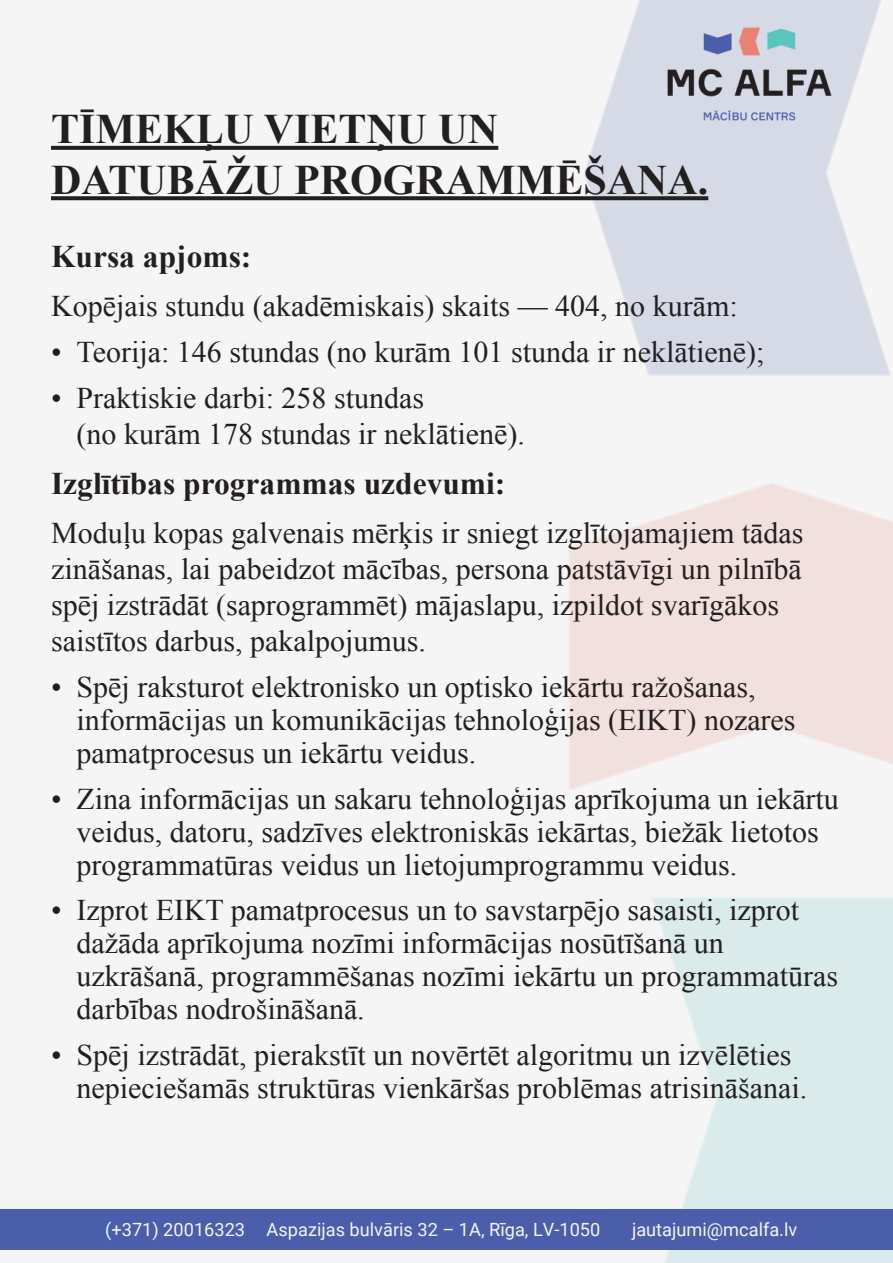
<style>
.page{position:relative;width:893px;height:1263px;background:#f5f5f5}
.page>*{position:absolute;margin:0;border:0;box-sizing:border-box;transform-origin:0 0}
.t1{font:700 42px/50.4px "Times New Roman";color:#231f20}
.t2{font:700 31.5px "Times New Roman";color:#231f20}
.t3{font:30px/33px "Times New Roman";color:#231f20}
.t4{font:18.15px "Roboto";color:#f5f5f5}
</style>
<div class="page">
<img style="left:568px;top:0;width:325px;height:1263px">
<div style="left:0;top:1210px;width:893px;height:40px;background:#4a5eab"></div>
<img style="left:657px;top:17px;width:185px;height:114px">
<svg style="left:51px;top:146px;width:447px;height:4px;background:#2b2728"></svg>
<svg style="left:51px;top:196px;width:657px;height:4px;background:#2f2b2c"></svg>
<h1 class="t1" style="left:51px;top:103px;width:659px">TĪMEKĻU VIETŅU UN<br>DATUBĀŽU PROGRAMMĒŠANA.</h1>
<p class="t2" style="left:51px;top:235px;width:202px">Kursa apjoms:</p>
<p class="t3" style="left:51px;top:289px;width:688px">Kopējais stundu (akadēmiskais) skaits — 404, no kurām:</p>
<p class="t3" style="left:51px;top:335px;width:715px">• Teorija: 146 stundas (no kurām 101 stunda ir neklātienē);</p>
<p class="t3" style="left:77px;top:379px;width:450px;line-height:36px;text-indent:-26px">• Praktiskie darbi: 258 stundas<br>(no kurām 178 stundas ir neklātienē).</p>
<p class="t2" style="left:51px;top:462px;width:456px">Izglītības programmas uzdevumi:</p>
<p class="t3" style="left:51px;top:515px;width:754px;line-height:36px">Moduļu kopas galvenais mērķis ir sniegt izglītojamajiem tādas zināšanas, lai pabeidzot mācības, persona patstāvīgi un pilnībā spēj izstrādāt (saprogrammēt) mājaslapu, izpildot svarīgākos saistītos darbus, pakalpojumus.</p>
<p class="t3" style="left:77px;top:670px;width:721px;text-indent:-26px">• Spēj raksturot elektronisko un optisko iekārtu ražošanas, informācijas un komunikācijas tehnoloģijas (EIKT) nozares pamatprocesus un iekārtu veidus.</p>
<p class="t3" style="left:77px;top:782px;width:764px;text-indent:-26px">• Zina informācijas un sakaru tehnoloģijas aprīkojuma un iekārtu veidus, datoru, sadzīves elektroniskās iekārtas, biežāk lietotos programmatūras veidus un lietojumprogrammu veidus.</p>
<p class="t3" style="left:77px;top:893px;width:763px;text-indent:-26px">• Izprot EIKT pamatprocesus un to savstarpējo sasaisti, izprot dažāda aprīkojuma nozīmi informācijas nosūtīšanā un uzkrāšanā, programmēšanas nozīmi iekārtu un programmatūras darbības nodrošināšanā.</p>
<p class="t3" style="left:77px;top:1038px;width:732px;text-indent:-26px">• Spēj izstrādāt, pierakstīt un novērtēt algoritmu un izvēlēties nepieciešamās struktūras vienkāršas problēmas atrisināšanai.</p>
<p class="t4" style="left:105px;top:1217px;width:497px">(+371) 20016323 Aspazijas bulvāris 32 – 1A, Rīga, LV-1050</p>
<p class="t4" style="left:632px;top:1217px;width:167px">jautajumi@mcalfa.lv</p>
</div>
